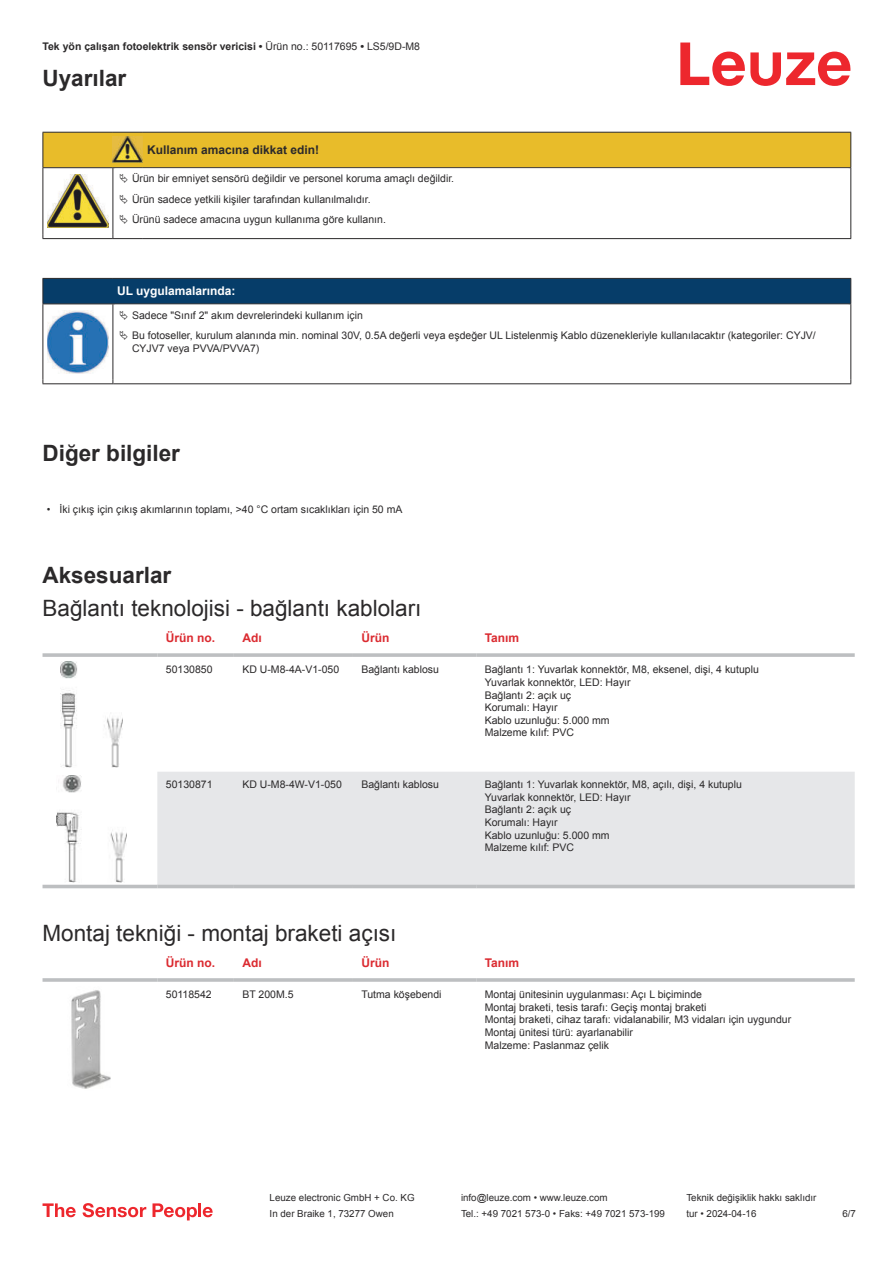
<style>
.page{position:relative;width:893px;height:1263px;background:#fff}
.page>*{position:absolute;margin:0;border:0;box-sizing:border-box;transform-origin:0 0}
.t1{font:22.5px "Arial";color:#2b292a}
.t2{font:700 22.5px "Arial";color:#2b292a}
.t3{font:700 12px "Arial";color:#db2a30}
.t4{font:700 12px "Arial";color:#2b292a}
.t5{font:700 12px "Arial";color:#fff}
.t6{font:10.5px/12.6px "Arial";color:#2b292a}
.t7{font:700 10.5px "Arial";color:#2b292a}
.t8{font:9.75px "Arial";color:#2b292a}
.s1{font-weight:400}
</style>
<div class="page">
<svg style="left:680px;top:43px;width:170px;height:43px"></svg>
<svg style="left:43px;top:767px;width:812px;height:122px"></svg>
<div style="left:157px;top:772px;width:698px;height:113px;background:#e6e7e9"></div>
<svg style="left:43px;top:653px;width:114px;height:4px"></svg>
<hr style="left:157px;top:653px;width:77px;height:4px;background:#c5c6c8">
<svg style="left:234px;top:653px;width:119px;height:4px"></svg>
<svg style="left:353px;top:653px;width:123px;height:4px"></svg>
<hr style="left:476px;top:653px;width:379px;height:4px;background:#c5c6c8">
<hr style="left:43px;top:885px;width:114px;height:3px;background:#bdbfc1">
<hr style="left:157px;top:885px;width:77px;height:3px;background:#bdbfc1">
<hr style="left:234px;top:885px;width:119px;height:3px;background:#bdbfc1">
<hr style="left:353px;top:885px;width:123px;height:3px;background:#bdbfc1">
<hr style="left:476px;top:885px;width:379px;height:3px;background:#bdbfc1">
<img style="left:60px;top:661px;width:63px;height:106px">
<img style="left:56px;top:776px;width:70px;height:106px">
<hr style="left:43px;top:978px;width:114px;height:4px;background:#bdbfc1">
<hr style="left:157px;top:978px;width:77px;height:4px;background:#c9cbcd">
<hr style="left:234px;top:978px;width:119px;height:4px;background:#c4c6c7">
<hr style="left:353px;top:978px;width:123px;height:4px;background:#bdbfc1">
<hr style="left:476px;top:978px;width:379px;height:4px;background:#c9cbcd">
<img style="left:71px;top:990px;width:40px;height:99px">
<svg style="left:43px;top:1203px;width:33px;height:14px"></svg>
<svg style="left:83px;top:1203px;width:63px;height:14px"></svg>
<svg style="left:153px;top:1203px;width:44px;height:17px"></svg>
<hr style="left:198px;top:1203px;width:3px;height:14px;background:#ed272d">
<svg style="left:203px;top:1207px;width:10px;height:10px"></svg>
<hr style="left:43px;top:238px;width:70px;height:1px;background:#2b292a">
<hr style="left:113px;top:238px;width:30px;height:1px;background:#2b292a">
<hr style="left:143px;top:238px;width:708px;height:1px;background:#2b292a">
<hr style="left:43px;top:304px;width:1px;height:75px;background:#2b292a">
<hr style="left:113px;top:304px;width:1px;height:75px;background:#2b292a">
<hr style="left:850px;top:304px;width:1px;height:75px;background:#2b292a">
<hr style="left:43px;top:383px;width:70px;height:1px;background:#2b292a">
<hr style="left:113px;top:383px;width:738px;height:1px;background:#2b292a">
<img style="left:47px;top:358px;width:58px;height:15px">
<svg style="left:43px;top:132px;width:808px;height:106px"></svg>
<svg style="left:43px;top:278px;width:808px;height:80px"></svg>
<p class="t7" style="left:43px;top:39px;width:379px">Tek yön çalışan fotoelektrik sensör vericisi • <span class="s1">Ürün no.: 50117695</span> • <span class="s1">LS5/9D-M8</span></p>
<h1 class="t2" style="left:43px;top:63px;width:85px">Uyarılar</h1>
<p class="t4" style="left:147px;top:141px;width:174px">Kullanım amacına dikkat edin!</p>
<p class="t6" style="left:132px;top:169px;width:324px;line-height:20.2px">Ürün bir emniyet sensörü değildir ve personel koruma amaçlı değildir.<br>Ürün sadece yetkili kişiler tarafından kullanılmalıdır.<br>Ürünü sadece amacına uygun kullanıma göre kullanın.</p>
<p class="t5" style="left:117px;top:283px;width:120px">UL uygulamalarında:</p>
<p class="t6" style="left:132px;top:305px;width:685px;line-height:20.2px">Sadece "Sınıf 2" akım devrelerindeki kullanım için<br>Bu fotoseller, kurulum alanında min. nominal 30V, 0.5A değerli veya eşdeğer UL Listelenmiş Kablo düzenekleriyle kullanılacaktır (kategoriler: CYJV/</p>
<p class="t6" style="left:132px;top:341px;width:129px">CYJV7 veya PVVA/PVVA7)</p>
<h1 class="t2" style="left:43px;top:437px;width:139px">Diğer bilgiler</h1>
<p class="t6" style="left:47px;top:503px;width:357px">• İki çıkış için çıkış akımlarının toplamı, &gt;40 °C ortam sıcaklıkları için 50 mA</p>
<h1 class="t2" style="left:43px;top:559px;width:130px">Aksesuarlar</h1>
<h1 class="t1" style="left:43px;top:593px;width:380px">Bağlantı teknolojisi - bağlantı kabloları</h1>
<p class="t3" style="left:166px;top:630px;width:51px">Ürün no.</p>
<p class="t3" style="left:242px;top:630px;width:21px">Adı</p>
<p class="t3" style="left:361px;top:630px;width:29px">Ürün</p>
<p class="t3" style="left:485px;top:630px;width:36px">Tanım</p>
<p class="t6" style="left:166px;top:664px;width:48px">50130850</p>
<p class="t6" style="left:242px;top:663px;width:98px">KD U-M8-4A-V1-050</p>
<p class="t6" style="left:361px;top:663px;width:79px">Bağlantı kablosu</p>
<p class="t6" style="left:485px;top:663px;width:276px">Bağlantı 1: Yuvarlak konnektör, M8, eksenel, dişi, 4 kutuplu<br>Yuvarlak konnektör, LED: Hayır<br>Bağlantı 2: açık uç<br>Korumalı: Hayır<br>Kablo uzunluğu: 5.000 mm<br>Malzeme kılıf: PVC</p>
<p class="t6" style="left:166px;top:779px;width:48px">50130871</p>
<p class="t6" style="left:242px;top:778px;width:101px">KD U-M8-4W-V1-050</p>
<p class="t6" style="left:361px;top:778px;width:79px">Bağlantı kablosu</p>
<p class="t6" style="left:485px;top:778px;width:259px">Bağlantı 1: Yuvarlak konnektör, M8, açılı, dişi, 4 kutuplu<br>Yuvarlak konnektör, LED: Hayır<br>Bağlantı 2: açık uç<br>Korumalı: Hayır<br>Kablo uzunluğu: 5.000 mm<br>Malzeme kılıf: PVC</p>
<h1 class="t1" style="left:43px;top:918px;width:355px">Montaj tekniği - montaj braketi açısı</h1>
<p class="t3" style="left:166px;top:955px;width:51px">Ürün no.</p>
<p class="t3" style="left:242px;top:955px;width:21px">Adı</p>
<p class="t3" style="left:361px;top:955px;width:29px">Ürün</p>
<p class="t3" style="left:485px;top:955px;width:36px">Tanım</p>
<p class="t6" style="left:166px;top:988px;width:47px">50118542</p>
<p class="t6" style="left:242px;top:989px;width:53px">BT 200M.5</p>
<p class="t6" style="left:361px;top:988px;width:82px">Tutma köşebendi</p>
<p class="t6" style="left:485px;top:988px;width:308px">Montaj ünitesinin uygulanması: Açı L biçiminde<br>Montaj braketi, tesis tarafı: Geçiş montaj braketi<br>Montaj braketi, cihaz tarafı: vidalanabilir, M3 vidaları için uygundur Montaj ünitesi türü: ayarlanabilir<br>Malzeme: Paslanmaz çelik</p>
<p class="t8" style="left:270px;top:1191px;width:146px">Leuze electronic GmbH + Co. KG</p>
<p class="t8" style="left:461px;top:1191px;width:148px">info@leuze.com • www.leuze.com</p>
<p class="t8" style="left:686px;top:1191px;width:132px">Teknik değişiklik hakkı saklıdır</p>
<p class="t8" style="left:270px;top:1207px;width:126px">In der Braike 1, 73277 Owen</p>
<p class="t8" style="left:461px;top:1207px;width:205px">Tel.: +49 7021 573-0 • Faks: +49 7021 573-199</p>
<p class="t8" style="left:686px;top:1207px;width:72px">tur • 2024-04-16</p>
<p class="t8" style="left:842px;top:1210px;width:15px">6 /7</p>
</div>
